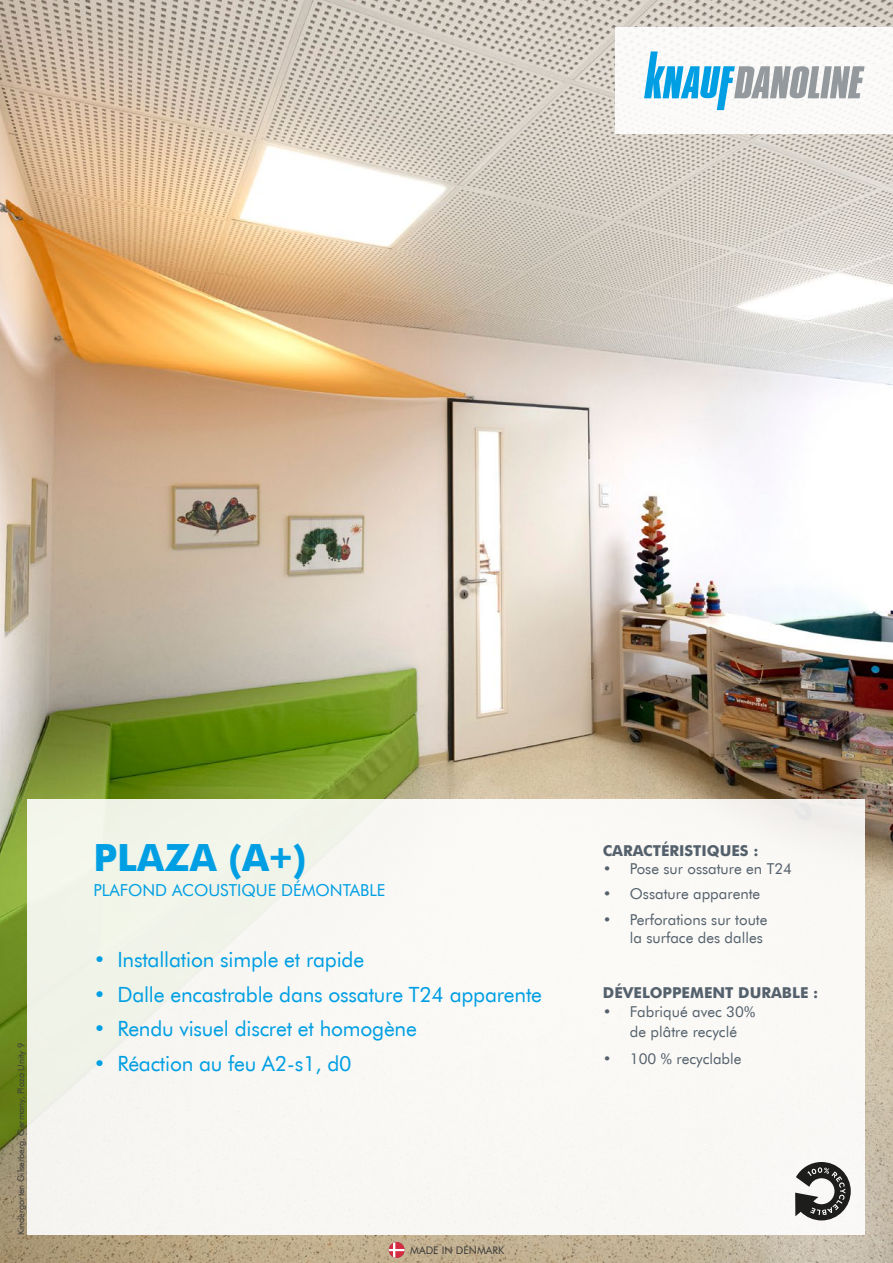
<style>
.page{position:relative;width:893px;height:1263px;background:#fff}
.page>*{position:absolute;margin:0;border:0;box-sizing:border-box;transform-origin:0 0}
.t1{font:700 37.5px "Futura TL";color:#009fe3}
.t2{font:21px "Futura TL";letter-spacing:-.01em;color:#009fe3}
.t3{font:16.5px "Futura TL";color:#009fe3}
.t4{font:15px/18px "Futura TL";color:#54616c}
.t5{font:700 15px "Futura TL";color:#54616c}
.t6{font:10.5px "Futura TL";color:#3c3c3b}
.t7{font:9px "Futura TL";color:#3c3c3b}
</style>
<div class="page">
<img style="left:0;top:0;width:893px;height:1263px">
<div style="left:28px;top:799px;width:837px;height:436px;background:linear-gradient(to right,#f4f5ed,#fcf9f8)"></div>
<div style="left:616px;top:28px;width:277px;height:106px;background:#fff"></div>
<svg style="left:644px;top:51px;width:220px;height:59px"></svg>
<svg style="left:389px;top:1242px;width:16px;height:16px"></svg>
<svg style="left:795px;top:1162px;width:56px;height:58px"></svg>
<p class="t7" style="left:15px;top:1235px;width:194px;rotate:-90deg">Kindergarten Gilserberg, Germany, Plaza Unity 9</p>
<h1 class="t1" style="left:94px;top:831px;width:214px">PLAZA (A+)</h1>
<p class="t3" style="left:94px;top:879px;width:293px">PLAFOND ACOUSTIQUE DÉMONTABLE</p>
<h2 class="t2" style="left:94px;top:946px;width:272px">• Installation simple et rapide</h2>
<h2 class="t2" style="left:94px;top:980px;width:450px">• Dalle encastrable dans ossature T24 apparente</h2>
<h2 class="t2" style="left:94px;top:1015px;width:325px">• Rendu visuel discret et homogène</h2>
<h2 class="t2" style="left:94px;top:1049px;width:260px">• Réaction au feu A2-s1, d0</h2>
<p class="t5" style="left:603px;top:840px;width:157px">CARACTÉRISTIQUES :</p>
<p class="t4" style="left:603px;top:859px;width:191px">• Pose sur ossature en T24</p>
<p class="t4" style="left:603px;top:884px;width:159px">• Ossature apparente</p>
<p class="t4" style="left:630px;top:909px;width:139px;text-indent:-27px">• Perforations sur toute la surface des dalles</p>
<p class="t5" style="left:603px;top:982px;width:217px">DÉVELOPPEMENT DURABLE :</p>
<p class="t4" style="left:603px;top:1002px;width:154px;line-height:19.5px;text-align:center">• Fabriqué avec 30% de plâtre recyclé</p>
<p class="t4" style="left:603px;top:1049px;width:140px">• 100 % recyclable</p>
<p class="t6" style="left:410px;top:1243px;width:95px">MADE IN DENMARK</p>
</div>
